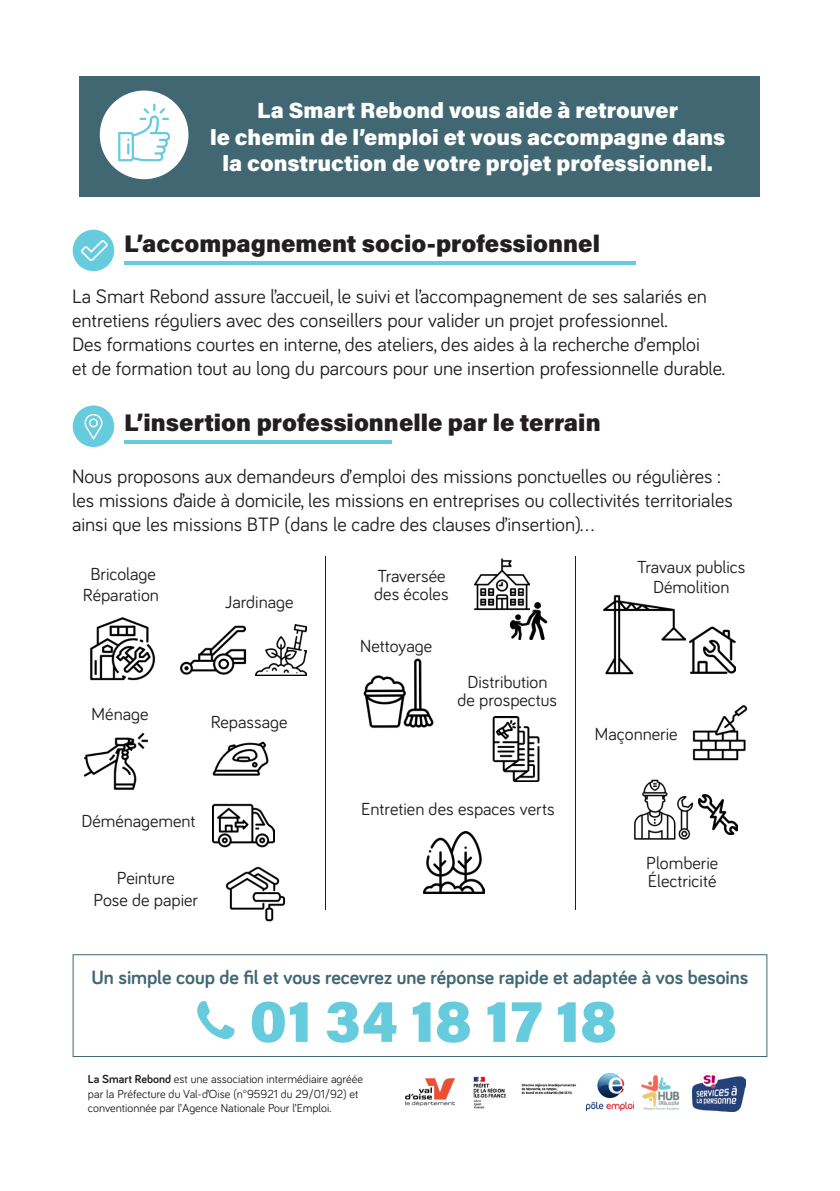
<style>
.page{position:relative;width:840px;height:1191px;background:#fff}
.page>*{position:absolute;margin:0;border:0;box-sizing:border-box;transform-origin:0 0}
.t1{font:60px "Acumin Variable Concept";letter-spacing:.01em;color:#66cbdd}
.t2{font:24px "Acumin Variable Concept";color:#231f20}
.t3{font:22px/26.4px "Acumin Variable Concept";color:#fff;text-align:center}
.t4{font:20px/24px "Bariol";color:#231f20}
.t5{font:700 20px "Bariol";color:#416772}
.t6{font:18px "Bariol";color:#231f20}
.t7{font:12px/14.4px "Bariol";color:#231f20}
.s1{font-weight:700}
</style>
<div class="page">
<div style="left:79px;top:77px;width:680px;height:120px;background:#416772"></div>
<hr style="left:124px;top:261px;width:511px;height:4px;background:#66cbdd">
<hr style="left:124px;top:440px;width:267px;height:3px;background:#66cbdd">
<div style="left:73px;top:230px;width:41px;height:41px;background:#66cbdd;border-radius:50%"></div>
<div style="left:73px;top:405px;width:41px;height:42px;background:#66cbdd;border-radius:50%"></div>
<svg style="left:81px;top:240px;width:27px;height:21px"></svg>
<svg style="left:84px;top:414px;width:18px;height:25px"></svg>
<div style="left:100px;top:91px;width:88px;height:88px;background:#fff;border-radius:50%"></div>
<svg style="left:118px;top:103px;width:52px;height:58px"></svg>
<img style="left:405px;top:1078px;width:49px;height:28px">
<img style="left:586px;top:1073px;width:47px;height:37px">
<div style="left:72px;top:954px;width:695px;height:103px;border:1px solid #416772"></div>
<svg style="left:197px;top:1001px;width:37px;height:39px"></svg>
<img style="left:473px;top:1076px;width:103px;height:33px">
<img style="left:641px;top:1075px;width:39px;height:35px">
<img style="left:692px;top:1072px;width:52px;height:39px">
<img style="left:213px;top:803px;width:61px;height:45px">
<img style="left:226px;top:866px;width:60px;height:56px">
<img style="left:255px;top:624px;width:51px;height:52px">
<img style="left:90px;top:617px;width:65px;height:64px">
<img style="left:180px;top:625px;width:66px;height:50px">
<img style="left:83px;top:732px;width:65px;height:58px">
<img style="left:212px;top:741px;width:57px;height:35px">
<img style="left:363px;top:658px;width:71px;height:70px">
<img style="left:474px;top:558px;width:55px;height:53px">
<img style="left:509px;top:602px;width:37px;height:37px">
<img style="left:423px;top:832px;width:61px;height:61px">
<img style="left:492px;top:716px;width:48px;height:65px">
<hr style="left:325px;top:556px;width:1px;height:353px;background:#231f20">
<hr style="left:575px;top:556px;width:1px;height:353px;background:#231f20">
<img style="left:603px;top:595px;width:82px;height:80px">
<img style="left:692px;top:705px;width:56px;height:56px">
<img style="left:689px;top:626px;width:46px;height:47px">
<img style="left:634px;top:780px;width:58px;height:59px">
<img style="left:698px;top:795px;width:39px;height:39px">
<p class="t3" style="left:257px;top:97px;width:422px">La Smart Rebond vous aide à retrouver</p>
<p class="t3" style="left:210px;top:123px;width:516px">le chemin de l’emploi et vous accompagne dans la construction de votre projet professionnel.</p>
<p class="t2" style="left:124px;top:227px;width:477px">L’accompagnement socio-professionnel</p>
<p class="t4" style="left:72px;top:283px;width:635px">La Smart Rebond assure l’accueil, le suivi et l’accompagnement de ses salariés en entretiens réguliers avec des conseillers pour valider un projet professionnel.</p>
<p class="t4" style="left:72px;top:331px;width:629px">Des formations courtes en interne, des ateliers, des aides à la recherche d’emploi</p>
<p class="t4" style="left:72px;top:355px;width:654px">et de formation tout au long du parcours pour une insertion professionnelle durable.</p>
<p class="t2" style="left:124px;top:406px;width:477px">L’insertion professionnelle par le terrain</p>
<p class="t4" style="left:72px;top:463px;width:649px">Nous proposons aux demandeurs d’emploi des missions ponctuelles ou régulières :</p>
<p class="t4" style="left:72px;top:487px;width:662px">les missions d’aide à domicile, les missions en entreprises ou collectivités territoriales</p>
<p class="t4" style="left:72px;top:511px;width:523px">ainsi que les missions BTP (dans le cadre des clauses d’insertion)...</p>
<p class="t6" style="left:90px;top:561px;width:67px">Bricolage</p>
<p class="t6" style="left:83px;top:583px;width:77px">Réparation</p>
<p class="t6" style="left:225px;top:590px;width:70px">Jardinage</p>
<p class="t6" style="left:92px;top:701px;width:58px">Ménage</p>
<p class="t6" style="left:211px;top:710px;width:78px">Repassage</p>
<p class="t6" style="left:81px;top:809px;width:115px">Déménagement</p>
<p class="t6" style="left:117px;top:866px;width:59px">Peinture</p>
<p class="t6" style="left:94px;top:887px;width:106px">Pose de papier</p>
<p class="t6" style="left:377px;top:563px;width:70px">Traversée</p>
<p class="t6" style="left:374px;top:581px;width:76px">des écoles</p>
<p class="t6" style="left:360px;top:634px;width:73px">Nettoyage</p>
<p class="t6" style="left:467px;top:669px;width:81px">Distribution</p>
<p class="t6" style="left:457px;top:687px;width:101px">de prospectus</p>
<p class="t6" style="left:361px;top:797px;width:195px">Entretien des espaces verts</p>
<p class="t6" style="left:636px;top:554px;width:110px">Travaux publics</p>
<p class="t6" style="left:652px;top:574px;width:78px">Démolition</p>
<p class="t6" style="left:594px;top:722px;width:84px">Maçonnerie</p>
<p class="t6" style="left:645px;top:851px;width:73px">Plomberie</p>
<p class="t6" style="left:647px;top:869px;width:70px">Électricité</p>
<p class="t5" style="left:91px;top:963px;width:658px">Un simple coup de fil et vous recevrez une réponse rapide et adaptée à vos besoins</p>
<p class="t1" style="left:249px;top:979px;width:369px">01 34 18 17 18</p>
<p class="t7" style="left:88px;top:1071px;width:276px"><span class="s1">La Smart Rebond</span> est une association intermédiaire agréée par la Préfecture du Val-d’Oise (n°95921 du 29/01/92) et conventionnée par l’Agence Nationale Pour l’Emploi.</p>
</div>
